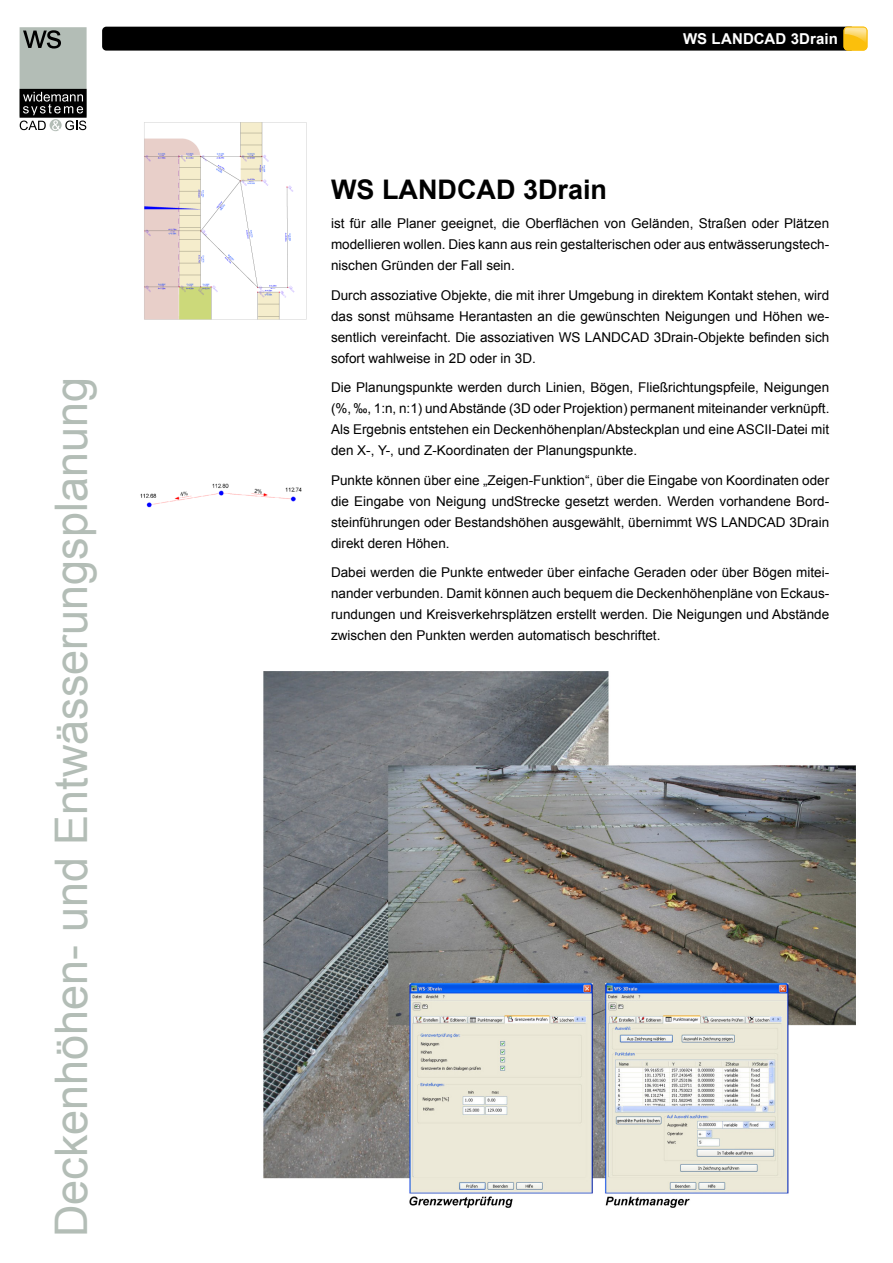
<style>
.page{position:relative;width:893px;height:1263px;background:#fff}
.page>*{position:absolute;margin:0;border:0;box-sizing:border-box;transform-origin:0 0}
.t1{font:45px "Arial";color:#b3bdb6}
.FS_Fließtext{font:700 27px "Arial";color:#000}
.t2{font:700 15px "Arial";letter-spacing:.01em;color:#fff}
.FS_Fließtext-2{font:13.5px/21px "Arial";color:#000;text-align:justify}
</style>
<div class="page">
<svg style="left:102px;top:27px;width:765px;height:24px;background:#0c0a05"></svg>
<div style="left:21px;top:28px;width:64px;height:87px;background:#b3bdb6"></div>
<div style="left:20px;top:27px;width:67px;height:89px;border:2px solid #b3bdb6"></div>
<div style="left:20px;top:89px;width:67px;height:29px;border:2px solid #000"></div>
<div style="left:50px;top:119px;width:12px;height:12px;background:#bfc7c2;border-radius:50%"></div>
<svg style="left:20px;top:92px;width:66px;height:38px"></svg>
<svg style="left:23px;top:30px;width:38px;height:19px"></svg>
<img style="left:140px;top:122px;width:167px;height:386px">
<img style="left:263px;top:671px;width:593px;height:537px">
<h1 class="t1" style="left:42px;top:1237px;width:862px;rotate:-90deg">Deckenhöhen- und Entwässerungsplanung</h1>
<p class="t2" style="left:683px;top:29px;width:156px">WS LANDCAD 3Drain</p>
<p class="FS_Fließtext" style="left:331px;top:171px;width:277px">WS LANDCAD 3Drain</p>
<p class="FS_Fließtext-2" style="left:331px;top:213px;width:500px">ist für alle Planer geeignet, die Oberflächen von Geländen, Straßen oder Plätzen modellieren wollen. Dies kann aus rein gestalterischen oder aus entwässerungstech&shy;nischen Gründen der Fall sein.</p>
<p class="FS_Fließtext-2" style="left:331px;top:285px;width:500px">Durch assoziative Objekte, die mit ihrer Umgebung in direktem Kontakt stehen, wird das sonst mühsame Herantasten an die gewünschten Neigungen und Höhen we&shy;sentlich vereinfacht. Die assoziativen WS LANDCAD 3Drain-Objekte befinden sich sofort wahlweise in 2D oder in 3D.</p>
<p class="FS_Fließtext-2" style="left:331px;top:377px;width:500px">Die Planungspunkte werden durch Linien, Bögen, Fließrichtungspfeile, Neigungen (%, ‰, 1:n, n:1) und Abstände (3D oder Projektion) permanent miteinander verknüpft.<br>Als Ergebnis entstehen ein Deckenhöhenplan/Absteckplan und eine ASCII-Datei mit den X-, Y-, und Z-Koordinaten der Planungspunkte.</p>
<p class="FS_Fließtext-2" style="left:331px;top:470px;width:500px">Punkte können über eine „Zeigen-Funktion“, über die Eingabe von Koordinaten oder die Eingabe von Neigung undStrecke gesetzt werden. Werden vorhandene Bord&shy;steinführungen oder Bestandshöhen ausgewählt, übernimmt WS LANDCAD 3Drain direkt deren Höhen.</p>
<p class="FS_Fließtext-2" style="left:331px;top:562px;width:500px">Dabei werden die Punkte entweder über einfache Geraden oder über Bögen mitei&shy;nander verbunden. Damit können auch bequem die Deckenhöhenpläne von Eckaus&shy;rundungen und Kreisverkehrsplätzen erstellt werden. Die Neigungen und Abstände zwischen den Punkten werden automatisch beschriftet.</p>
</div>
